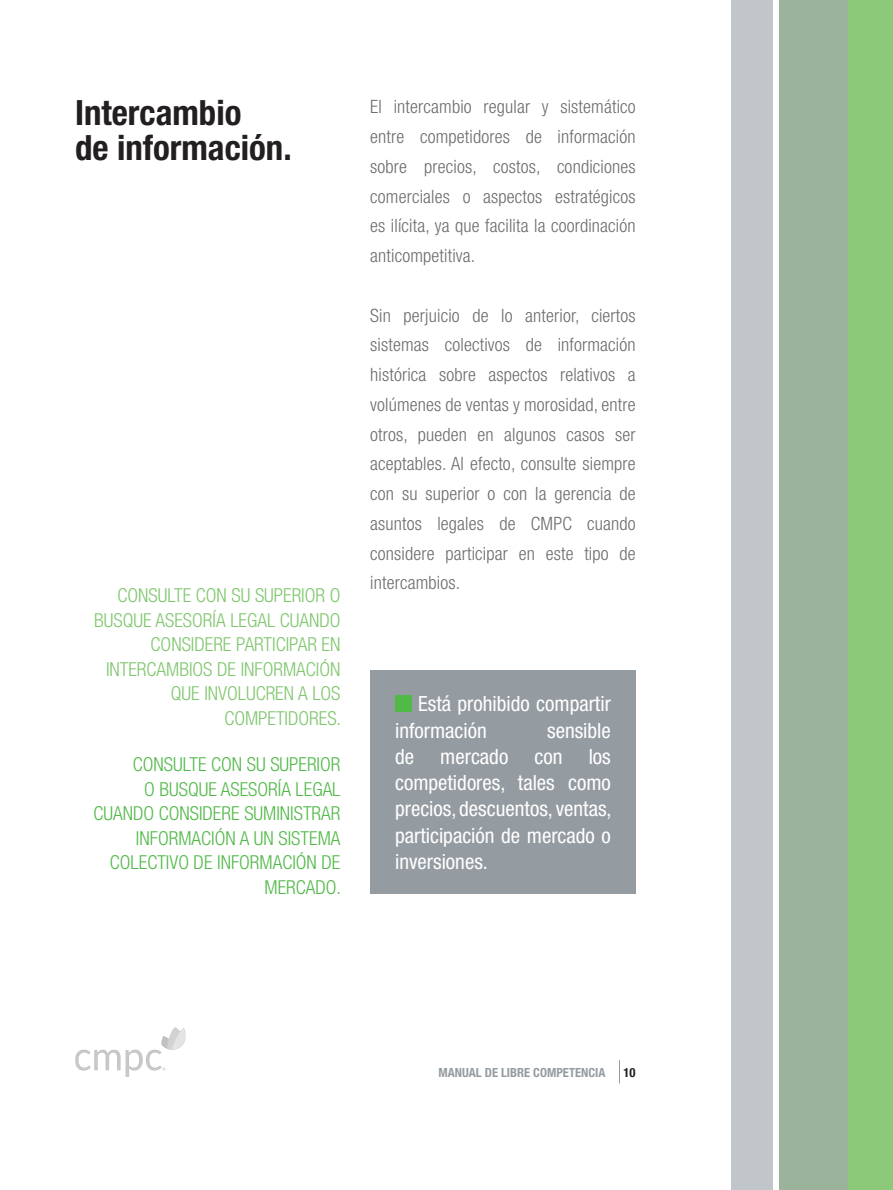
<style>
.page{position:relative;width:893px;height:1190px;background:#fff}
.page>*{position:absolute;margin:0;border:0;box-sizing:border-box;transform-origin:0 0}
.t1{font:700 condensed 34.82px/35px "Helvetica Neue LT Std";color:#231f20}
.t2{font:condensed 21px/26.2px "Helvetica Neue LT Std";color:#fff}
.t3{font:300 condensed 19.25px/24.5px "Helvetica Neue LT Std";color:#7fc66d;text-align:right}
.t4{font:300 condensed 19.25px/24.5px "Helvetica Neue LT Std";color:#51b948;text-align:right}
.t5{font:300 condensed 18.38px/29.8px "Helvetica Neue LT Std";letter-spacing:.01em;color:#6c6d70;text-align:justify}
.t6{font:700 condensed 12.6px "Helvetica Neue LT Std";color:#959ca1}
.t7{font:700 condensed 12.6px "Helvetica Neue LT Std";color:#231f20}
</style>
<div class="page">
<svg style="left:619px;top:1060px;width:1px;height:23px"></svg>
<div style="left:848px;top:0;width:45px;height:1190px;background:#8cca7a"></div>
<div style="left:370px;top:670px;width:266px;height:224px;background:#959ca1"></div>
<div style="left:395px;top:695px;width:17px;height:16px;background:#51b948"></div>
<div style="left:779px;top:0;width:69px;height:1190px;background:#9ab39a"></div>
<div style="left:732px;top:0;width:41px;height:1190px;background:#c1c6ca"></div>
<img style="left:75px;top:1027px;width:111px;height:50px">
<h1 class="t1" style="left:75px;top:94px;width:218px">Intercambio<br>de información.</h1>
<p class="t5" style="left:370px;top:92px;width:267px">El intercambio regular y sistemático entre competidores de información sobre precios, costos, condiciones comerciales o aspectos estratégicos es ilícita, ya que facilita la coordinación anticompetitiva.</p>
<p class="t3" style="left:94px;top:583px;width:248px">CONSULTE CON SU SUPERIOR O<br>BUSQUE ASESORÍA LEGAL CUANDO<br>CONSIDERE PARTICIPAR EN<br>INTERCAMBIOS DE INFORMACIÓN<br>QUE INVOLUCREN A LOS<br>COMPETIDORES.</p>
<p class="t4" style="left:94px;top:752px;width:249px">CONSULTE CON SU SUPERIOR<br>O BUSQUE ASESORÍA LEGAL<br>CUANDO CONSIDERE SUMINISTRAR<br>INFORMACIÓN A UN SISTEMA<br>COLECTIVO DE INFORMACIÓN DE<br>MERCADO.</p>
<p class="t5" style="left:370px;top:300px;width:267px">Sin perjuicio de lo anterior, ciertos sistemas colectivos de información histórica sobre aspectos relativos a volúmenes de ventas y morosidad, entre otros, pueden en algunos casos ser aceptables. Al efecto, consulte siempre con su superior o con la gerencia de asuntos legales de CMPC cuando considere participar en este tipo de intercambios.</p>
<p class="t2" style="left:395px;top:691px;width:217px;text-indent:23px">Está prohibido compartir información</p>
<p class="t2" style="left:395px;top:717px;width:218px;text-align:justify;text-indent:152px">sensible de mercado con los competidores, tales como precios, descuentos, ventas, participación de mercado o inversiones.</p>
<p class="t6" style="left:438px;top:1065px;width:168px">MANUAL DE LIBRE COMPETENCIA</p>
<p class="t7" style="left:624px;top:1065px;width:14px">10</p>
</div>
